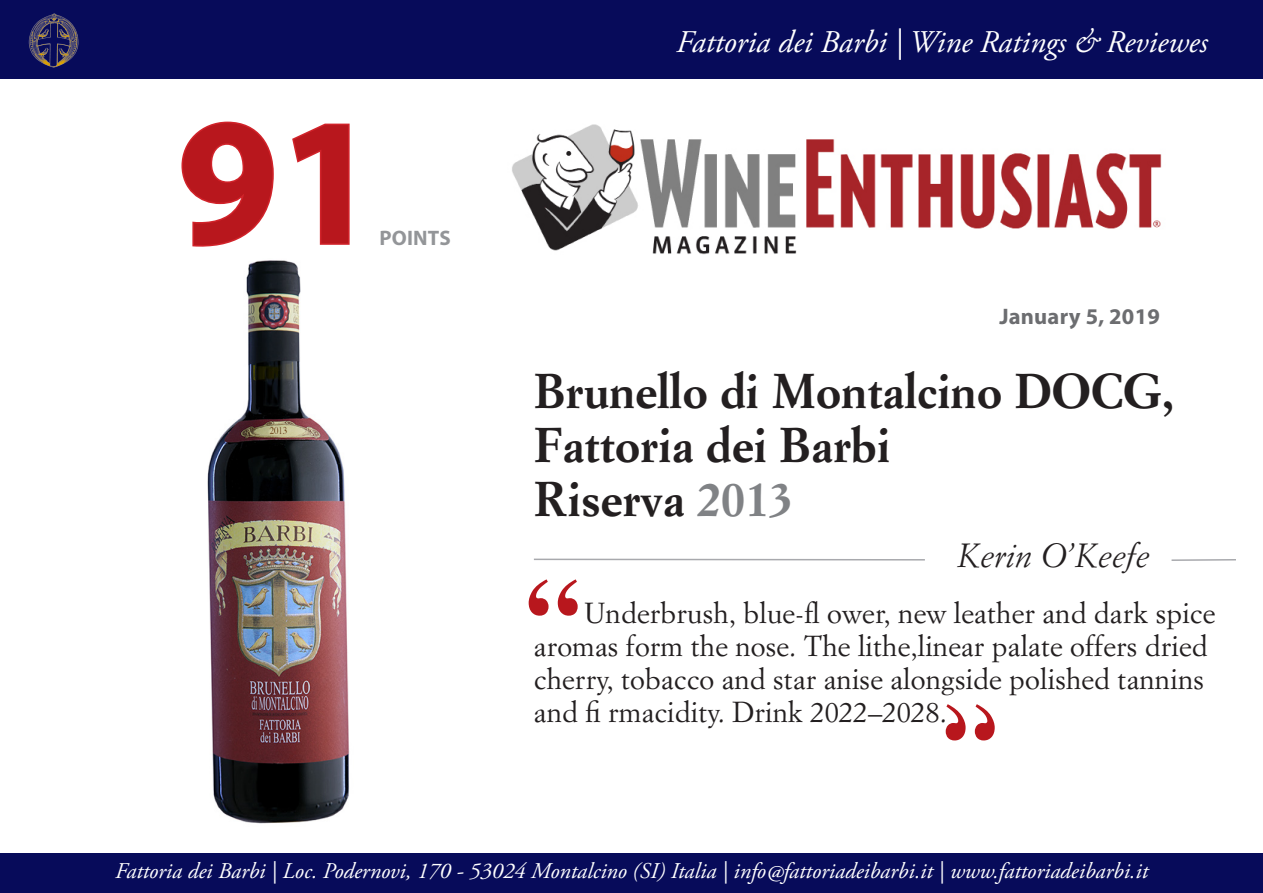
<style>
.page{position:relative;width:1263px;height:893px;background:#fff}
.page>*{position:absolute;margin:0;border:0;box-sizing:border-box;transform-origin:0 0}
.t1{font:700 181.8px "Myriad Pro";color:#b8171d}
.t2{font:700 108px "Times";color:#b8171d}
.t3{font:700 48px "Simoncini Garamond Std";color:#231f20}
.t4{font:italic 33px "Simoncini Garamond Std";color:#231f20}
.t5{font:italic 31.5px "Adobe Garamond Pro";color:#fff}
.t6{font:28.5px/33px "Simoncini Garamond Std";letter-spacing:.005em;color:#231f20}
.t7{font:italic 22.5px "Adobe Garamond Pro";color:#fff}
.t8{font:700 22.5px "Myriad Pro";letter-spacing:.01em;color:#6c6d70}
.t9{font:700 21px "Myriad Pro";letter-spacing:.01em;color:#939598}
.s1{color:#808285}
</style>
<div class="page">
<div style="left:0;top:0;width:1263px;height:79px;background:#070b5a"></div>
<img style="left:28px;top:13px;width:51px;height:55px">
<svg style="left:181px;top:121px;width:93px;height:126px"></svg>
<svg style="left:292px;top:123px;width:58px;height:122px"></svg>
<div style="left:0;top:853px;width:1262px;height:39px;background:#070b5a"></div>
<img style="left:512px;top:124px;width:650px;height:131px">
<svg style="left:534px;top:558px;width:391px;height:3px"></svg>
<svg style="left:1171px;top:559px;width:65px;height:2px"></svg>
<hr style="left:1262px;top:853px;width:1px;height:39px;background:#070b5a">
<img style="left:207px;top:260px;width:142px;height:564px">
<p class="t1" style="left:178px;top:63px;width:203px">91</p>
<p class="t9" style="left:379px;top:225px;width:73px">POINTS</p>
<p class="t5" style="left:676px;top:23px;width:533px">Fattoria dei Barbi | Wine Ratings &amp; Reviewes</p>
<p class="t8" style="left:999px;top:301px;width:162px">January 5, 2019</p>
<p class="t3" style="left:534px;top:361px;width:642px">Brunello di Montalcino DOCG,</p>
<p class="t3" style="left:534px;top:415px;width:358px">Fattoria dei Barbi</p>
<p class="t3" style="left:534px;top:469px;width:261px">Riserva <span class="s1">2013</span></p>
<p class="t4" style="left:957px;top:535px;width:194px">Kerin O’Keefe</p>
<p class="t2" style="left:525px;top:514px;width:55px">“</p>
<p class="t6" style="left:534px;top:596px;width:683px;text-indent:50px">Underbrush, blue-fl ower, new leather and dark spice aromas form the nose. The lithe,linear palate offers dried cherry, tobacco and star anise alongside polished tannins and fi rmacidity. Drink 2022–2028.</p>
<p class="t7" style="left:115px;top:857px;width:1034px">Fattoria dei Barbi | Loc. Podernovi, 170 - 53024 Montalcino (SI) Italia | info@fattoriadeibarbi.it | www.fattoriadeibarbi.it</p>
</div>
